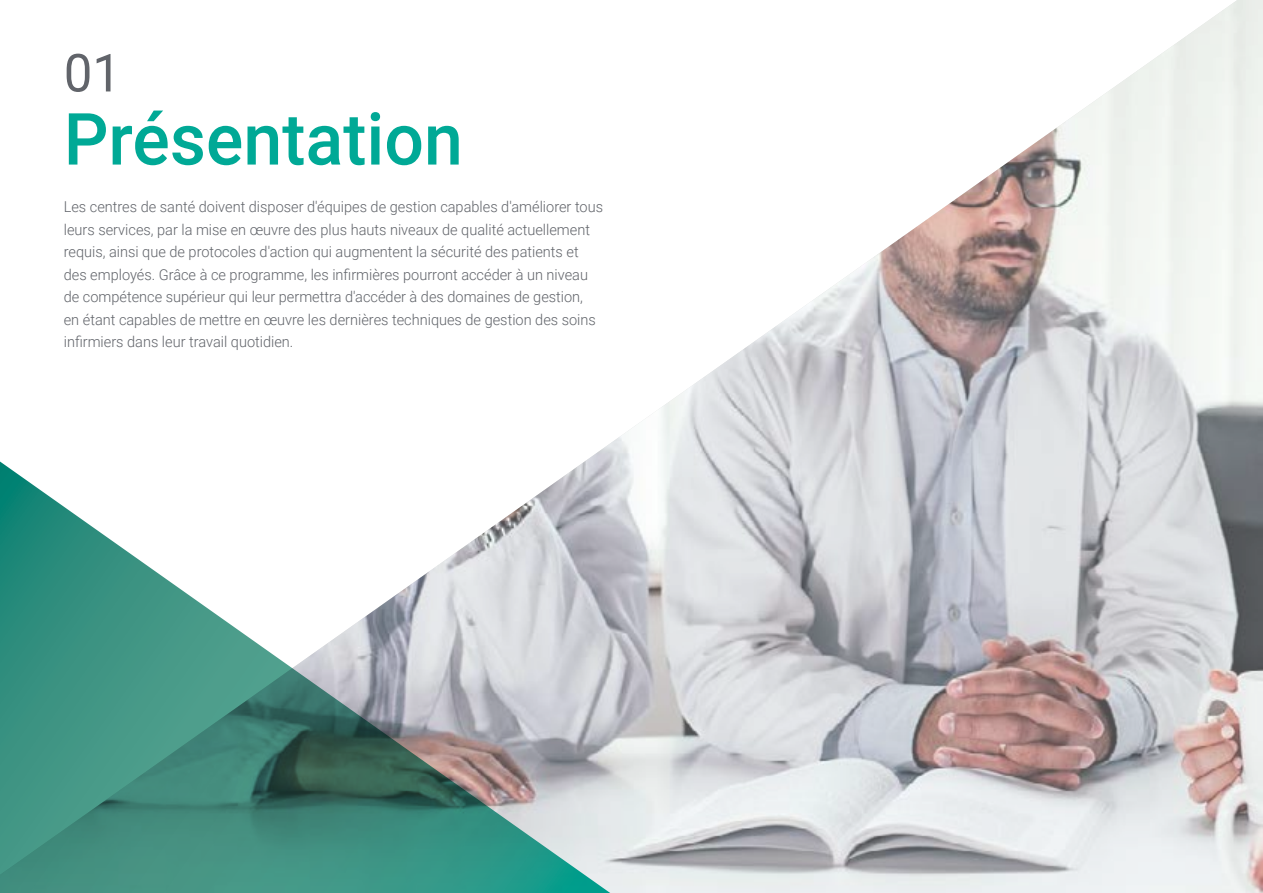
<style>
.page{position:relative;width:1263px;height:893px;background:#fff}
.page>*{position:absolute;margin:0;border:0;box-sizing:border-box;transform-origin:0 0}
.t1{font:500 72px "Roboto";color:#00a996}
.t2{font:52.5px "Roboto";color:#61646a}
.t3{font:300 15px/22.5px "Roboto";color:#61646a}
</style>
<div class="page">
<img style="left:607px;top:0;width:656px;height:893px">
<svg style="left:0;top:446px;width:640px;height:447px"></svg>
<h2 class="t2" style="left:64px;top:36px;width:59px">01</h2>
<h1 class="t1" style="left:64px;top:89px;width:401px">Présentation</h1>
<p class="t3" style="left:64px;top:195px;width:541px">Les centres de santé doivent disposer d'équipes de gestion capables d'améliorer tous leurs services, par la mise en œuvre des plus hauts niveaux de qualité actuellement requis, ainsi que de protocoles d'action qui augmentent la sécurité des patients et des employés. Grâce à ce programme, les infirmières pourront accéder à un niveau de compétence supérieur qui leur permettra d'accéder à des domaines de gestion,<br>en étant capables de mettre en œuvre les dernières techniques de gestion des soins infirmiers dans leur travail quotidien.</p>
</div>
